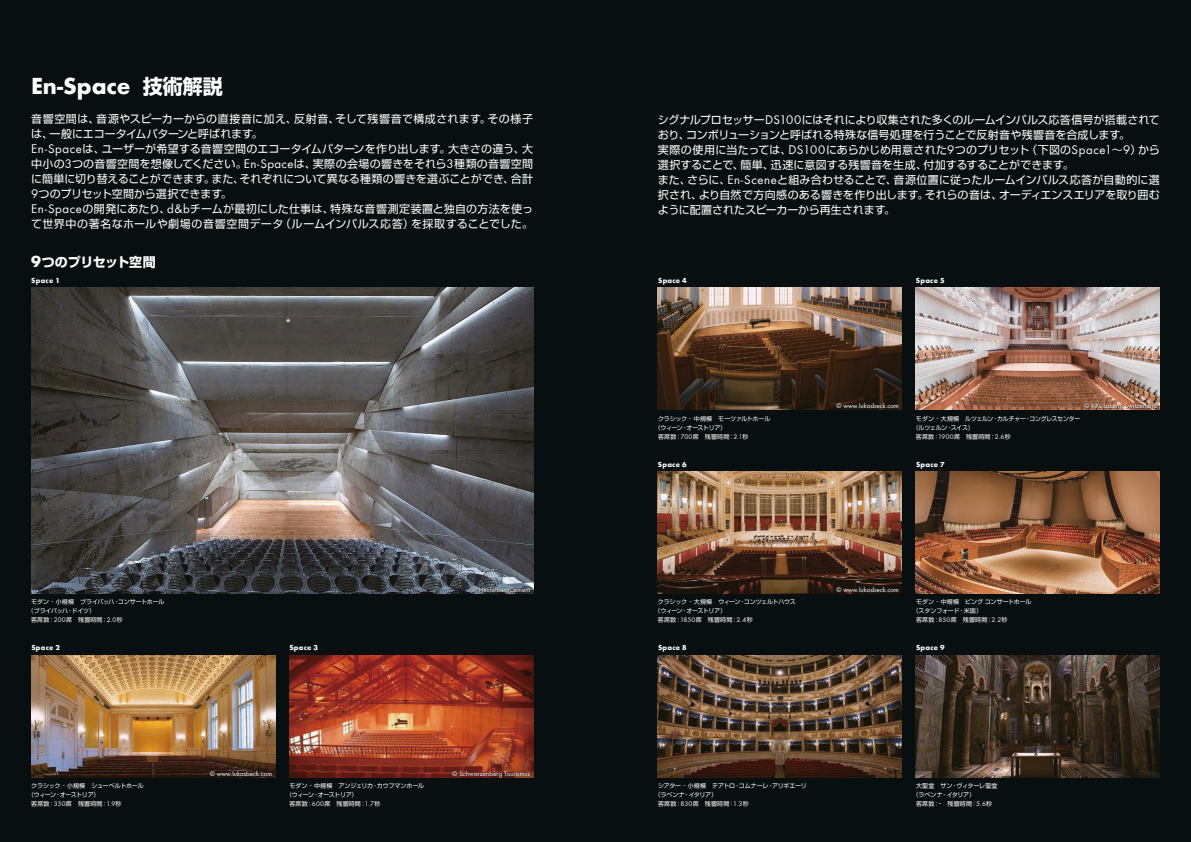
<style>
.page{position:relative;width:1191px;height:842px;background:#070f10}
.page>*{position:absolute;margin:0;border:0;box-sizing:border-box;transform-origin:0 0}
.t1{font:700 24px "dbaudio Futura Japanese";color:#fff}
.t2{font:700 13px "dbaudio Futura Japanese";letter-spacing:-.025em;color:#fff}
.t3{font:11px/15px "dbaudio Futura Japanese";letter-spacing:.005em;color:#fff}
.t4{font:700 7.5px "dbaudio Futura Japanese";letter-spacing:.035em;color:#fff}
.t5{font:7px "dbaudio Futura Japanese";letter-spacing:.01em;color:#fff}
.t6{font:6px "dbaudio Futura Japanese";letter-spacing:-.02em;color:#fff}
.t7{font:6px "dbaudio Futura Japanese";letter-spacing:-.09em;color:#fff}
.t8{font:6px "dbaudio Futura Japanese";letter-spacing:-.045em;color:#fff}
.t9{font:6px "dbaudio Futura Japanese";letter-spacing:-.05em;color:#fff}
.s1{font-size:20px}
.s2{font-size:13px}
.s3{font-size:16.5px}
.s4{font-size:7px}
</style>
<div class="page">
<img style="left:916px;top:472px;width:243px;height:121px">
<img style="left:658px;top:655px;width:243px;height:122px">
<img style="left:916px;top:655px;width:243px;height:122px">
<img style="left:31px;top:288px;width:502px;height:305px">
<svg style="left:471px;top:586px;width:59px;height:8px"></svg>
<img style="left:916px;top:288px;width:243px;height:122px">
<svg style="left:1084px;top:403px;width:73px;height:7px"></svg>
<img style="left:289px;top:655px;width:244px;height:122px">
<svg style="left:452px;top:770px;width:78px;height:7px"></svg>
<img style="left:31px;top:655px;width:244px;height:122px">
<svg style="left:209px;top:770px;width:63px;height:6px"></svg>
<img style="left:658px;top:472px;width:243px;height:121px">
<svg style="left:836px;top:587px;width:63px;height:6px"></svg>
<img style="left:658px;top:288px;width:243px;height:122px">
<svg style="left:836px;top:403px;width:63px;height:6px"></svg>
<h1 class="t1" style="left:31px;top:66px;width:193px">En-Space <span class="s1">技術解説</span></h1>
<p class="t3" style="left:31px;top:110px;width:503px">音響空間は、音源やスピーカーからの直接音に加え、反射音、そして残響音で構成されます。その様子は、一般にエコータイムパターンと呼ばれます。<br><span class="s2">En-Space</span>は、ユーザーが希望する音響空間のエコータイムパターンを作り出します。大きさの違う、大中小の<span class="s2">3</span>つの音響空間を想像してください。<span class="s2">En-Space</span>は、実際の会場の響きをそれら<span class="s2">3</span>種類の音響空間に簡単に切り替えることができます。また、それぞれについて異なる種類の響きを選ぶことができ、合計<span class="s2">9</span>つのプリセット空間から選択できます。<br><span class="s2">En-Space</span>の開発にあたり、<span class="s2">d&amp;b</span>チームが最初にした仕事は、特殊な音響測定装置と独自の方法を使って世界中の著名なホールや劇場の音響空間データ（ルームインパルス応答）を採取することでした。</p>
<p class="t2" style="left:31px;top:252px;width:126px"><span class="s3">9</span>つのプリセット空間</p>
<p class="t4" style="left:31px;top:274px;width:30px">Space 1</p>
<p class="t6" style="left:31px;top:597px;width:135px">モダン – 小規模　ブライバッハ・コンサートホール</p>
<p class="t8" style="left:28px;top:606px;width:69px">（ブライバッハ・ドイツ）</p>
<p class="t6" style="left:31px;top:615px;width:93px">客席数：<span class="s4">200</span>席　残響時間：<span class="s4">2.0</span>秒</p>
<p class="t4" style="left:31px;top:641px;width:30px">Space 2</p>
<p class="t4" style="left:289px;top:641px;width:30px">Space 3</p>
<p class="t5" style="left:472px;top:583px;width:60px">© HeidelbergCement</p>
<p class="t6" style="left:31px;top:781px;width:114px">クラシック – 小規模　シューベルトホール</p>
<p class="t7" style="left:28px;top:790px;width:73px">（ウィーン・オーストリア）</p>
<p class="t6" style="left:31px;top:799px;width:92px">客席数：<span class="s4">350</span>席　残響時間：<span class="s4">1.9</span>秒</p>
<p class="t5" style="left:210px;top:767px;width:64px">© www.lukasbeck.com</p>
<p class="t6" style="left:289px;top:781px;width:136px">モダン – 中規模　アンジェリカ・カウフマンホール</p>
<p class="t7" style="left:286px;top:790px;width:73px">（ウィーン・オーストリア）</p>
<p class="t6" style="left:289px;top:799px;width:93px">客席数：<span class="s4">600</span>席　残響時間：<span class="s4">1.7</span>秒</p>
<p class="t5" style="left:452px;top:767px;width:80px">© Schwarzenberg Tourismus</p>
<p class="t3" style="left:658px;top:112px;width:503px">シグナルプロセッサー<span class="s2">DS100</span>にはそれにより収集された多くのルームインパルス応答信号が搭載されており、コンボリューションと呼ばれる特殊な信号処理を行うことで反射音や残響音を合成します。<br>実際の使用に当たっては、<span class="s2">DS100</span>にあらかじめ用意された<span class="s2">9</span>つのプリセット（下図の<span class="s2">Space1</span>～<span class="s2">9</span>）から選択することで、簡単、迅速に意図する残響音を生成、付加するすることができます。<br>また、さらに、<span class="s2">En-Scene</span>と組み合わせることで、音源位置に従ったルームインパルス応答が自動的に選択され、より自然で方向感のある響きを作り出します。それらの音は、オーディエンスエリアを取り囲むように配置されたスピーカーから再生されます。</p>
<p class="t4" style="left:658px;top:274px;width:30px">Space 4</p>
<p class="t4" style="left:916px;top:274px;width:30px">Space 5</p>
<p class="t5" style="left:836px;top:400px;width:64px">© www.lukasbeck.com</p>
<p class="t5" style="left:1084px;top:400px;width:74px">© KKL Luzern, Switzerland</p>
<p class="t6" style="left:658px;top:413px;width:114px">クラシック – 中規模　モーツァルトホール</p>
<p class="t7" style="left:655px;top:422px;width:73px">（ウィーン・オーストリア）</p>
<p class="t6" style="left:658px;top:431px;width:92px">客席数：<span class="s4">700</span>席　残響時間：<span class="s4">2.1</span>秒</p>
<p class="t6" style="left:916px;top:413px;width:166px">モダン – 大規模　ルツェルン・カルチャー・コングレスセンター</p>
<p class="t9" style="left:912px;top:422px;width:63px">（ルツェルン・スイス）</p>
<p class="t6" style="left:916px;top:431px;width:96px">客席数：<span class="s4">1900</span>席　残響時間：<span class="s4">2.6</span>秒</p>
<p class="t4" style="left:658px;top:458px;width:30px">Space 6</p>
<p class="t4" style="left:916px;top:458px;width:30px">Space 7</p>
<p class="t8" style="left:658px;top:597px;width:139px">クラシック – 大規模　ウィーン・コンツェルトハウス</p>
<p class="t7" style="left:654px;top:606px;width:73px">（ウィーン・オーストリア）</p>
<p class="t6" style="left:658px;top:615px;width:96px">客席数：<span class="s4">1850</span>席　残響時間：<span class="s4">2.4</span>秒</p>
<p class="t4" style="left:658px;top:641px;width:30px">Space 8</p>
<p class="t5" style="left:836px;top:584px;width:64px">© www.lukasbeck.com</p>
<p class="t6" style="left:916px;top:597px;width:117px">モダン – 中規模　ビング コンサートホール</p>
<p class="t6" style="left:912px;top:606px;width:71px">（スタンフォード・米国）</p>
<p class="t6" style="left:916px;top:615px;width:93px">客席数：<span class="s4">850</span>席　残響時間：<span class="s4">2.2</span>秒</p>
<p class="t4" style="left:916px;top:641px;width:30px">Space 9</p>
<p class="t6" style="left:658px;top:781px;width:150px">シアター – 小規模　テアトロ・コムナーレ・アリギエーリ</p>
<p class="t6" style="left:655px;top:790px;width:64px">（ラベンナ・イタリア）</p>
<p class="t6" style="left:658px;top:799px;width:92px">客席数：<span class="s4">830</span>席　残響時間：<span class="s4">1.3</span>秒</p>
<p class="t6" style="left:916px;top:781px;width:83px">大聖堂　サン・ヴィターレ聖堂</p>
<p class="t6" style="left:912px;top:790px;width:64px">（ラベンナ・イタリア）</p>
<p class="t6" style="left:916px;top:799px;width:78px">客席数：-　残響時間：<span class="s4">5.6</span>秒</p>
</div>
